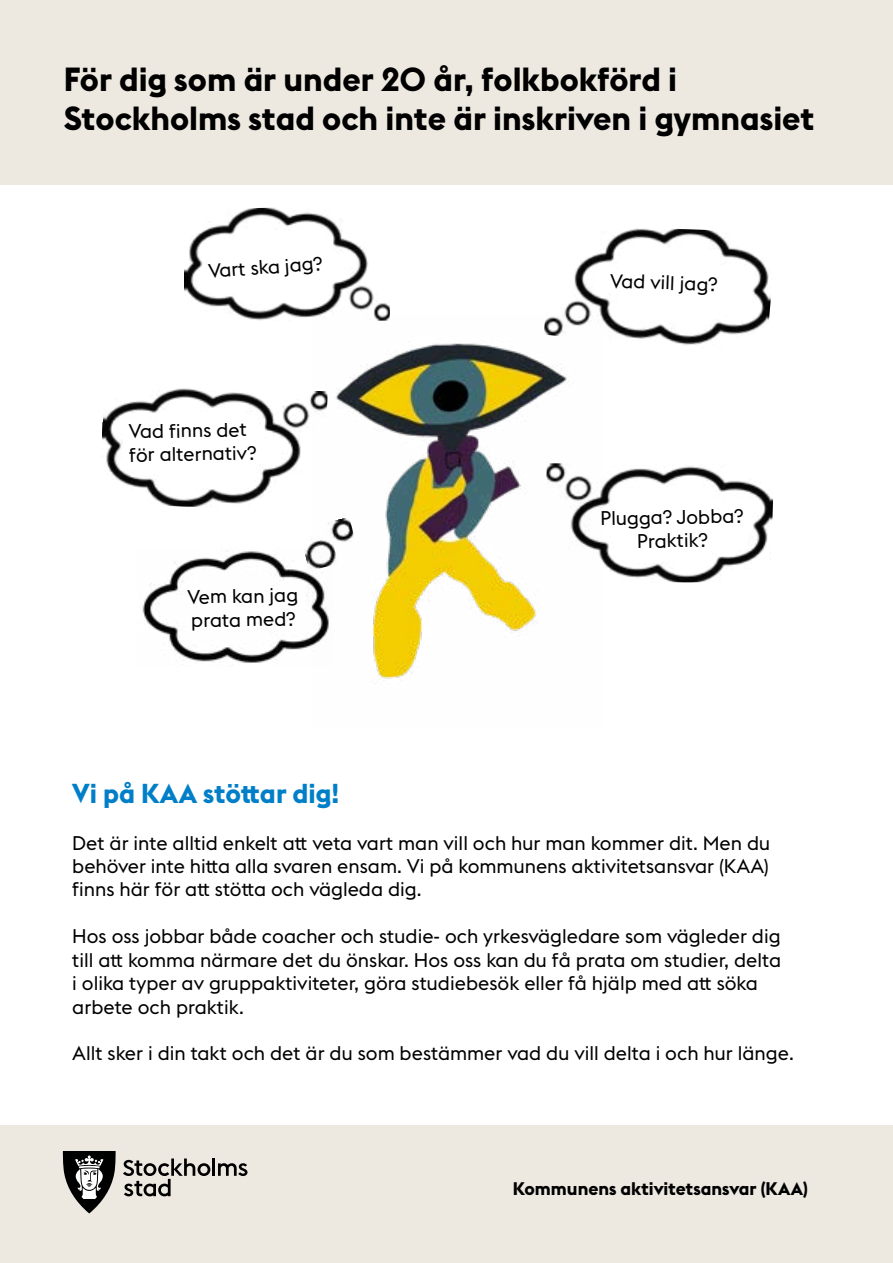
<style>
.page{position:relative;width:893px;height:1263px;background:#fff}
.page>*{position:absolute;margin:0;border:0;box-sizing:border-box;transform-origin:0 0}
.t1{font:700 33px/39.6px "Stockholm Type";color:#000}
.t2{font:700 27px "Stockholm Type";color:#007fc8}
.t3{font:19.5px/23.4px "Stockholm Type";color:#000}
.t4{font:700 18px "Stockholm Type";color:#000}
</style>
<div class="page">
<div style="left:0;top:1126px;width:893px;height:137px;background:#ede9e1"></div>
<div style="left:0;top:0;width:893px;height:185px;background:#ede9e1"></div>
<img style="left:603px;top:466px;width:170px;height:116px">
<img style="left:564px;top:228px;width:207px;height:117px">
<img style="left:102px;top:388px;width:210px;height:119px">
<img style="left:184px;top:207px;width:206px;height:114px">
<img style="left:312px;top:314px;width:291px;height:370px">
<img style="left:142px;top:550px;width:191px;height:117px">
<img style="left:299px;top:517px;width:61px;height:54px">
<svg style="left:63px;top:1151px;width:53px;height:62px"></svg>
<svg style="left:123px;top:1158px;width:125px;height:38px"></svg>
<h1 class="t1" style="left:64px;top:58px;width:752px">För dig som är under 20 år, folkbokförd i<br>Stockholms stad och inte är inskriven i gymnasiet</h1>
<p class="t3" style="left:207px;top:258px;width:116px;rotate:-4deg">Vartska jag?</p>
<p class="t3" style="left:129px;top:419px;width:129px;rotate:-1deg">Vad fnns det för alternativ?</p>
<p class="t3" style="left:187px;top:584px;width:112px;rotate:-1deg">Vem kan jag prata med?</p>
<p class="t3" style="left:611px;top:268px;width:109px;rotate:2deg">Vad vill jag?</p>
<p class="t3" style="left:600px;top:506px;width:144px;text-align:center;rotate:-1deg">Plugga? Jobba?<br>Praktik?</p>
<h2 class="t2" style="left:72px;top:774px;width:269px">Vi på KAA stötar dig!</h2>
<p class="t3" style="left:72px;top:830px;width:699px;text-align:justify">Det är inte alltid enkelt at veta vart man vill och hur man kommer dit. Men du behöver inte hita alla svaren ensam. Vi på kommunens aktivitetsansvar (KAA) fnns här för at stöta och vägleda dig.</p>
<p class="t3" style="left:72px;top:924px;width:710px">Hos oss jobbar både coacher och studie- och yrkesvägledare som vägleder dig till at komma närmare det du önskar. Hos oss kan du få prata om studier, delta i olika typer av gruppaktiviteter, göra studiebesök eller få hjälp med at söka arbete och praktik.</p>
<p class="t3" style="left:72px;top:1041px;width:723px">Allt sker i din takt och det är du som bestämmer vad du vill delta i och hur länge.</p>
<p class="t4" style="left:513px;top:1175px;width:297px">Kommunens aktivitetsansvar (KAA)</p>
</div>
